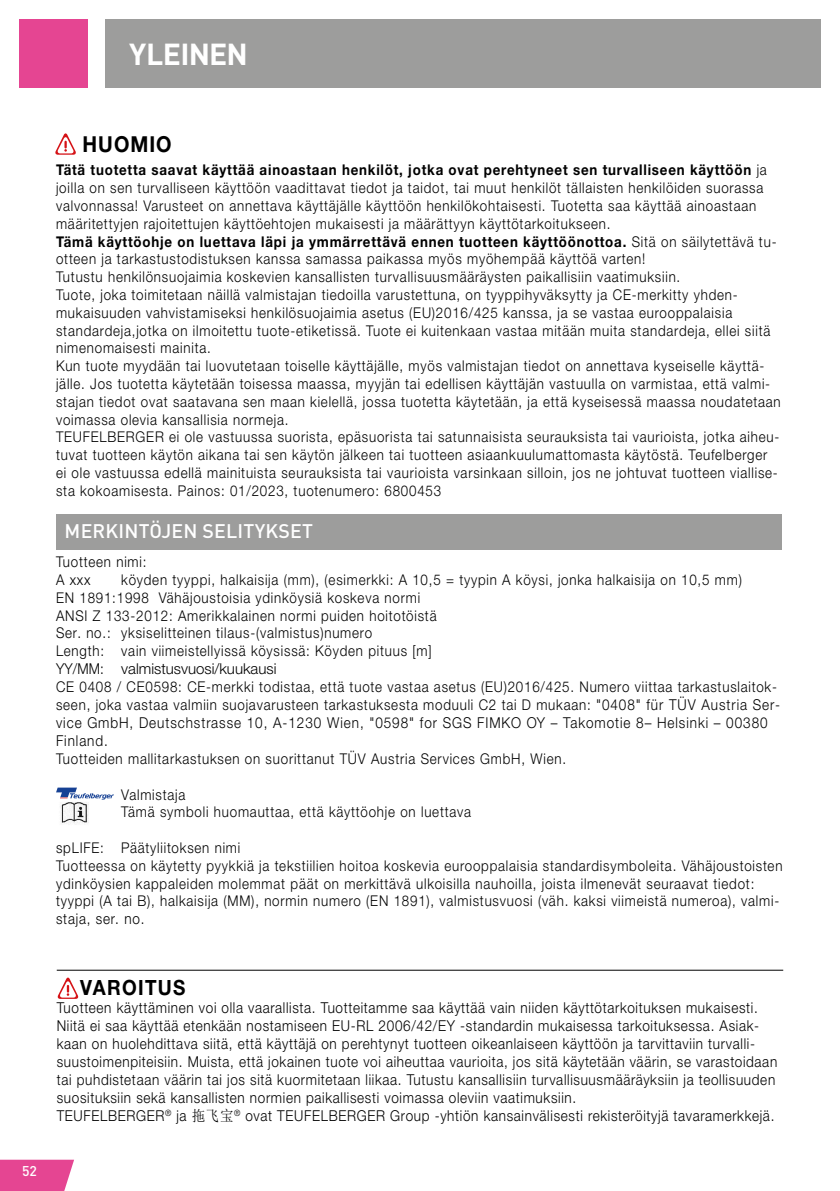
<style>
.page{position:relative;width:840px;height:1191px;background:#fff}
.page>*{position:absolute;margin:0;border:0;box-sizing:border-box;transform-origin:0 0}
.t1{font:700 30px "DIN Pro";letter-spacing:-.025em;color:#fff}
.t2{font:700 22px "Helvetica Neue LTW1 G";letter-spacing:.05em;color:#000;scale:.9 1}
.t3{font:700 21px "Helvetica Neue LTW1 G";letter-spacing:.07em;color:#000;scale:.9 1}
.t4{font:500 19.4px "DIN Pro";letter-spacing:.01em;color:#fff}
.t5{font:300 15px/18px "Helvetica Neue LTW1 G";letter-spacing:.05em;color:#000;scale:.9 1}
.t6{font:300 15px/18px "Helvetica Neue LTW1 G";letter-spacing:.07em;color:#000;scale:.9 1}
.t7{font:300 15px "Helvetica Neue LTW1 G";color:#000;scale:.9 1}
.t8{font:300 14.8px/17.8px "Helvetica Neue LTW1 G";letter-spacing:.06em;color:#000;scale:.9 1}
.t9{font:500 14px "DIN Pro";color:#fff}
.s1{font-weight:700}
.s2{font-size:15px}
.s3{font-family:"Sim Sun";font-weight:400}
</style>
<div class="page">
<div style="left:105px;top:20px;width:714px;height:68px;background:#9d9d9c"></div>
<div style="left:20px;top:20px;width:68px;height:68px;background:#e54592"></div>
<svg style="left:0;top:1159px;width:74px;height:32px;background:#e7549b"></svg>
<div style="left:56px;top:514px;width:725px;height:35px;background:#9d9d9c"></div>
<svg style="left:56px;top:787px;width:58px;height:12px"></svg>
<img style="left:60px;top:802px;width:29px;height:23px">
<svg style="left:55px;top:133px;width:21px;height:22px"></svg>
<svg style="left:57px;top:977px;width:22px;height:22px"></svg>
<hr style="left:57px;top:969px;width:725px;height:1px;background:#000">
<h1 class="t1" style="left:129px;top:29px;width:120px">YLEINEN</h1>
<h2 class="t2" style="left:83px;top:130px;width:100px">HUOMIO</h2>
<p class="t8" style="left:56px;top:161px;width:806px"><span class="s1">Tätä tuotetta saavat käyttää ainoastaan henkilöt, jotka ovat perehtyneet sen turvalliseen käyttöön</span> ja joilla on sen turvalliseen käyttöön vaadittavat tiedot ja taidot, tai muut henkilöt tällaisten henkilöiden suorassa valvonnassa! Varusteet on annettava käyttäjälle käyttöön henkilökohtaisesti. Tuotetta saa käyttää ainoastaan määritettyjen rajoitettujen käyttöehtojen mukaisesti ja määrättyyn käyttötarkoitukseen.<br><span class="s1">Tämä käyttöohje on luettava läpi ja ymmärrettävä ennen tuotteen käyttöönottoa.</span> Sitä on säilytettävä tu&shy;otteen ja tarkastustodistuksen kanssa samassa paikassa myös myöhempää käyttöä varten!<br>Tutustu henkilönsuojaimia koskevien kansallisten turvallisuusmääräysten paikallisiin vaatimuksiin.<br>Tuote, joka toimitetaan näillä valmistajan tiedoilla varustettuna, on tyyppihyväksytty ja CE-merkitty yhden&shy;mukaisuuden vahvistamiseksi henkilösuojaimia asetus (EU)2016/425 kanssa, ja se vastaa eurooppalaisia standardeja,jotka on ilmoitettu tuote-etiketissä. Tuote ei kuitenkaan vastaa mitään muita standardeja, ellei siitä nimenomaisesti mainita.<br>Kun tuote myydään tai luovutetaan toiselle käyttäjälle, myös valmistajan tiedot on annettava kyseiselle käyttä&shy;jälle. Jos tuotetta käytetään toisessa maassa, myyjän tai edellisen käyttäjän vastuulla on varmistaa, että valmi&shy;stajan tiedot ovat saatavana sen maan kielellä, jossa tuotetta käytetään, ja että kyseisessä maassa noudatetaan voimassa olevia kansallisia normeja.<br>TEUFELBERGER ei ole vastuussa suorista, epäsuorista tai satunnaisista seurauksista tai vaurioista, jotka aiheu&shy;tuvat tuotteen käytön aikana tai sen käytön jälkeen tai tuotteen asiaankuulumattomasta käytöstä. Teufelberger ei ole vastuussa edellä mainituista seurauksista tai vaurioista varsinkaan silloin, jos ne johtuvat tuotteen viallise&shy;sta kokoamisesta. Painos: 01/2023, tuotenumero: 6800453</p>
<h3 class="t4" style="left:65px;top:515px;width:250px">MERKINTÖJEN SELITYKSET</h3>
<p class="t8" style="left:56px;top:553px;width:102px">Tuotteen nimi:<br>A xxx</p>
<p class="t8" style="left:56px;top:570px;width:763px;text-indent:65px">köyden tyyppi, halkaisija (mm), (esimerkki: A 10,5 = tyypin A köysi, jonka halkaisija on 10,5 mm)<br>EN 1891:1998 Vähäjoustoisia ydinköysiä koskeva normi<br>ANSI Z 133-2012: Amerikkalainen normi puiden hoitotöistä<br>Ser. no.: yksiselitteinen tilaus-(valmistus)numero<br>Length: vain viimeistellyissä köysissä: Köyden pituus [m]</p>
<p class="t7" style="left:56px;top:659px;width:246px">YY/MM: valmistusvuosi/kuukausi</p>
<p class="t8" style="left:56px;top:677px;width:805px">CE 0408 / CE0598: CE-merkki todistaa, että tuote vastaa asetus (EU)2016/425. Numero viittaa tarkastuslaitok&shy;seen, joka vastaa valmiin suojavarusteen tarkastuksesta moduuli C2 tai D mukaan: <span class="s2">"0408" für TÜV Austria Ser-</span></p>
<p class="t6" style="left:56px;top:713px;width:791px">vice GmbH, Deutschstrasse 10, A-1230 Wien, "0598" for SGS FIMKO OY – Takomotie 8– Helsinki – 00380<br>Finland.</p>
<p class="t8" style="left:56px;top:749px;width:568px">Tuotteiden mallitarkastuksen on suorittanut TÜV Austria Services GmbH, Wien.</p>
<p class="t8" style="left:121px;top:785px;width:390px">Valmistaja<br>Tämä symboli huomauttaa, että käyttöohje on luettava</p>
<p class="t8" style="left:56px;top:838px;width:808px">spLIFE: Päätyliitoksen nimi<br>Tuotteessa on käytetty pyykkiä ja tekstiilien hoitoa koskevia eurooppalaisia standardisymboleita. Vähäjoustoisten ydinköysien kappaleiden molemmat päät on merkittävä ulkoisilla nauhoilla, joista ilmenevät seuraavat tiedot: tyyppi (A tai B), halkaisija (MM), normin numero (EN 1891), valmistusvuosi (väh. kaksi viimeistä numeroa), valmi&shy;staja, <span class="s2">ser. no</span>.</p>
<p class="t9" style="left:22px;top:1160px;width:16px">52</p>
<h3 class="t3" style="left:80px;top:974px;width:118px">VAROITUS</h3>
<p class="t5" style="left:57px;top:999px;width:801px">Tuotteen käyttäminen voi olla vaarallista. Tuotteitamme saa käyttää vain niiden käyttötarkoituksen mukaisesti.<br>Niitä ei saa käyttää etenkään nostamiseen EU-RL 2006/42/EY -standardin mukaisessa tarkoituksessa. Asiak&shy;kaan on huolehdittava siitä, että käyttäjä on perehtynyt tuotteen oikeanlaiseen käyttöön ja tarvittaviin turvalli&shy;suustoimenpiteisiin. Muista, että jokainen tuote voi aiheuttaa vaurioita, jos sitä käytetään väärin, se varastoidaan tai puhdistetaan väärin tai jos sitä kuormitetaan liikaa. Tutustu kansallisiin turvallisuusmääräyksiin ja teollisuuden suosituksiin sekä kansallisten normien paikallisesti voimassa oleviin vaatimuksiin.<br>TEUFELBERGER<sup>®</sup> ja <span class="s3">拖飞宝</span><sup>®</sup> ovat TEUFELBERGER Group -yhtiön kansainvälisesti rekisteröityjä tavaramerkkejä.</p>
</div>
